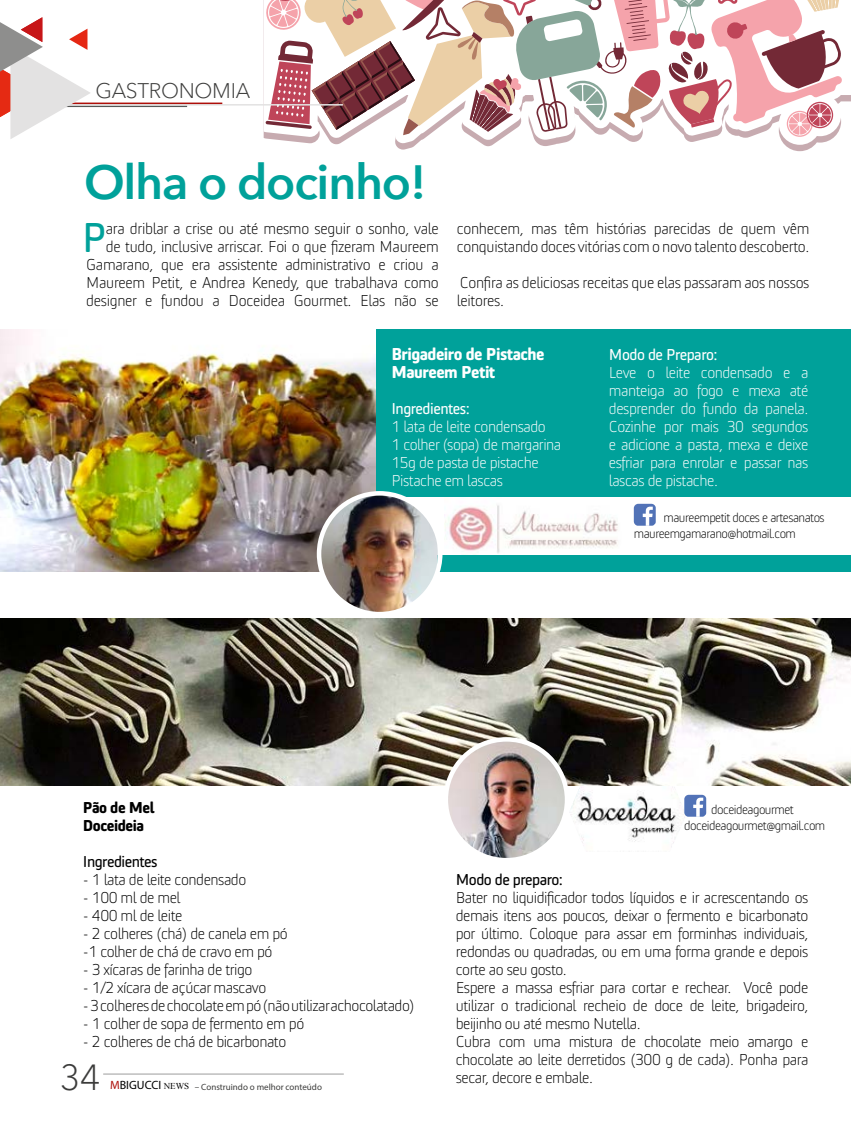
<style>
.page{position:relative;width:851px;height:1127px;background:#fff}
.page>*{position:absolute;margin:0;border:0;box-sizing:border-box;transform-origin:0 0}
.t1{font:600 48px "Avenir Next";letter-spacing:-.025em;color:#00a19a}
.t2{font:43.5px "Rhodia";color:#00a19a}
.t3{font:300 36px "Avenir Next LT Pro";color:#3c3c3b}
.t4{font:300 21px "Avenir Next LT Pro";letter-spacing:-.015em;color:#3c3c3b}
.t5{font:700 18px/18px "Rhodia";letter-spacing:-.03em;color:#fff}
.t6{font:300 16.5px/18px "Rhodia";letter-spacing:-.03em;color:#000}
.t7{font:300 16.5px/18px "Rhodia";letter-spacing:-.03em;color:#fff}
.t8{font:16.5px "Rhodia";letter-spacing:-.03em;color:#fff}
.t9{font:16.5px "Rhodia";letter-spacing:-.03em;color:#000}
.t10{font:700 16.5px/18px "Rhodia";letter-spacing:-.03em;color:#000}
.t11{font:300 13.5px/16.2px "Rhodia";letter-spacing:-.04em;color:#000;text-align:center}
.t12{font:9px "Myriad Pro";color:#3c3c3b}
.s1{font-size:12px;color:#ae0f0a}
.s2{font-size:12px;color:#000}
.s3{font-family:"Times New Roman";color:#000}
</style>
<div class="page">
<img style="left:569px;top:785px;width:116px;height:62px">
<img style="left:0;top:619px;width:850px;height:166px">
<img style="left:446px;top:739px;width:121px;height:121px;border-radius:60px">
<div style="left:443px;top:737px;width:126px;height:125px;border:4px solid #fff;border-radius:50%"></div>
<div style="left:0;top:330px;width:850px;height:242px;background:#00a19a"></div>
<div style="left:383px;top:498px;width:467px;height:57px;background:#fff"></div>
<svg style="left:263px;top:0;width:587px;height:145px"></svg>
<svg style="left:264px;top:0;width:579px;height:137px"></svg>
<img style="left:444px;top:505px;width:174px;height:48px">
<img style="left:0;top:330px;width:376px;height:242px">
<img style="left:319px;top:493px;width:118px;height:118px">
<div style="left:317px;top:491px;width:125px;height:125px;border:4px solid #fff;border-radius:50%"></div>
<svg style="left:684px;top:795px;width:22px;height:22px"></svg>
<svg style="left:633px;top:504px;width:22px;height:22px"></svg>
<hr style="left:103px;top:1074px;width:241px;height:1px;background:#9d9d9c">
<hr style="left:0;top:106px;width:187px;height:1px;background:#575756">
<hr style="left:0;top:104px;width:343px;height:2px;background:#e3e2e2">
<hr style="left:0;top:103px;width:222px;height:1px;background:#ae0f0a">
<svg style="left:0;top:17px;width:91px;height:122px"></svg>
<p class="t4" style="left:95px;top:73px;width:156px">GASTRONOMIA</p>
<h1 class="t1" style="left:84px;top:154px;width:344px">Olha o docinho!</h1>
<p class="t6" style="left:86px;top:219px;width:354px;text-align:right">ara driblar a crise ou até mesmo seguir o sonho, vale<br>de tudo, inclusive arriscar. Foi o que fizeram Maureem Gamarano, que era assistente administrativo e criou a Maureem Petit, e Andrea Kenedy, que trabalhava como designer e fundou a Doceidea Gourmet. Elas não se</p>
<p class="t6" style="left:457px;top:219px;width:354px">conhecem, mas têm histórias parecidas de quem vêm conquistando doces vitórias com o novo talento descoberto.</p>
<h2 class="t2" style="left:82px;top:214px;width:26px">P</h2>
<p class="t6" style="left:457px;top:273px;width:354px">Confira as deliciosas receitas que elas passaram aos nossos leitores.</p>
<p class="t5" style="left:391px;top:345px;width:154px">Brigadeiro de Pistache<br>Maureem Petit</p>
<p class="t8" style="left:391px;top:400px;width:80px">Ingredientes:</p>
<p class="t7" style="left:391px;top:417px;width:171px">1 lata de leite condensado<br>1 colher (sopa) de margarina<br>15g de pasta de pistache<br>Pistache em lascas</p>
<p class="t8" style="left:609px;top:346px;width:110px">Modo de Preparo:</p>
<p class="t7" style="left:609px;top:363px;width:201px;text-align:justify">Leve o leite condensado e a manteiga ao fogo e mexa até desprender do fundo da panela.<br>Cozinhe por mais 30 segundos e adicione a pasta, mexa e deixe esfriar para enrolar e passar nas lascas de pistache.</p>
<p class="t11" style="left:633px;top:509px;width:192px;text-align:left;text-indent:30px">maureempetit doces e artesanatos maureemgamarano@hotmail.com</p>
<p class="t10" style="left:83px;top:798px;width:73px">Pão de Mel<br>Doceideia</p>
<p class="t9" style="left:83px;top:853px;width:76px">Ingredientes</p>
<p class="t6" style="left:83px;top:870px;width:165px">- 1 lata de leite condensado</p>
<p class="t6" style="left:83px;top:888px;width:99px">- 100 ml de mel</p>
<p class="t6" style="left:83px;top:906px;width:101px">- 400 ml de leite</p>
<p class="t6" style="left:83px;top:924px;width:206px">- 2 colheres (chá) de canela em pó -1 colher de chá de cravo em pó</p>
<p class="t6" style="left:83px;top:960px;width:171px">- 3 xícaras de farinha de trigo</p>
<p class="t6" style="left:83px;top:978px;width:185px">- 1/2 xícara de açúcar mascavo</p>
<p class="t6" style="left:83px;top:996px;width:333px">- 3 colheres de chocolate em pó (não utilizar achocolatado)</p>
<p class="t6" style="left:83px;top:1014px;width:223px">- 1 colher de sopa de fermento em pó</p>
<p class="t6" style="left:83px;top:1032px;width:205px">- 2 colheres de chá de bicarbonato</p>
<h3 class="t3" style="left:60px;top:1047px;width:42px">34</h3>
<p class="t12" style="left:110px;top:1081px;width:213px"><span class="s1">M</span><span class="s2">BIGUCCI</span> <span class="s3">NEWS</span> – Construindo o melhor conteúdo</p>
<p class="t11" style="left:684px;top:801px;width:142px">doceideagourmet doceideagourmet@gmail.com</p>
<p class="t9" style="left:455px;top:870px;width:109px">Modo de preparo:</p>
<p class="t6" style="left:455px;top:888px;width:354px">Bater no liquidificador todos líquidos e ir acrescentando os demais itens aos poucos, deixar o fermento e bicarbonato por último. Coloque para assar em forminhas individuais, redondas ou quadradas, ou em uma forma grande e depois corte ao seu gosto.<br>Espere a massa esfriar para cortar e rechear. Você pode utilizar o tradicional recheio de doce de leite, brigadeiro, beijinho ou até mesmo Nutella.<br>Cubra com uma mistura de chocolate meio amargo e chocolate ao leite derretidos (300 g de cada). Ponha para secar, decore e embale.</p>
</div>
